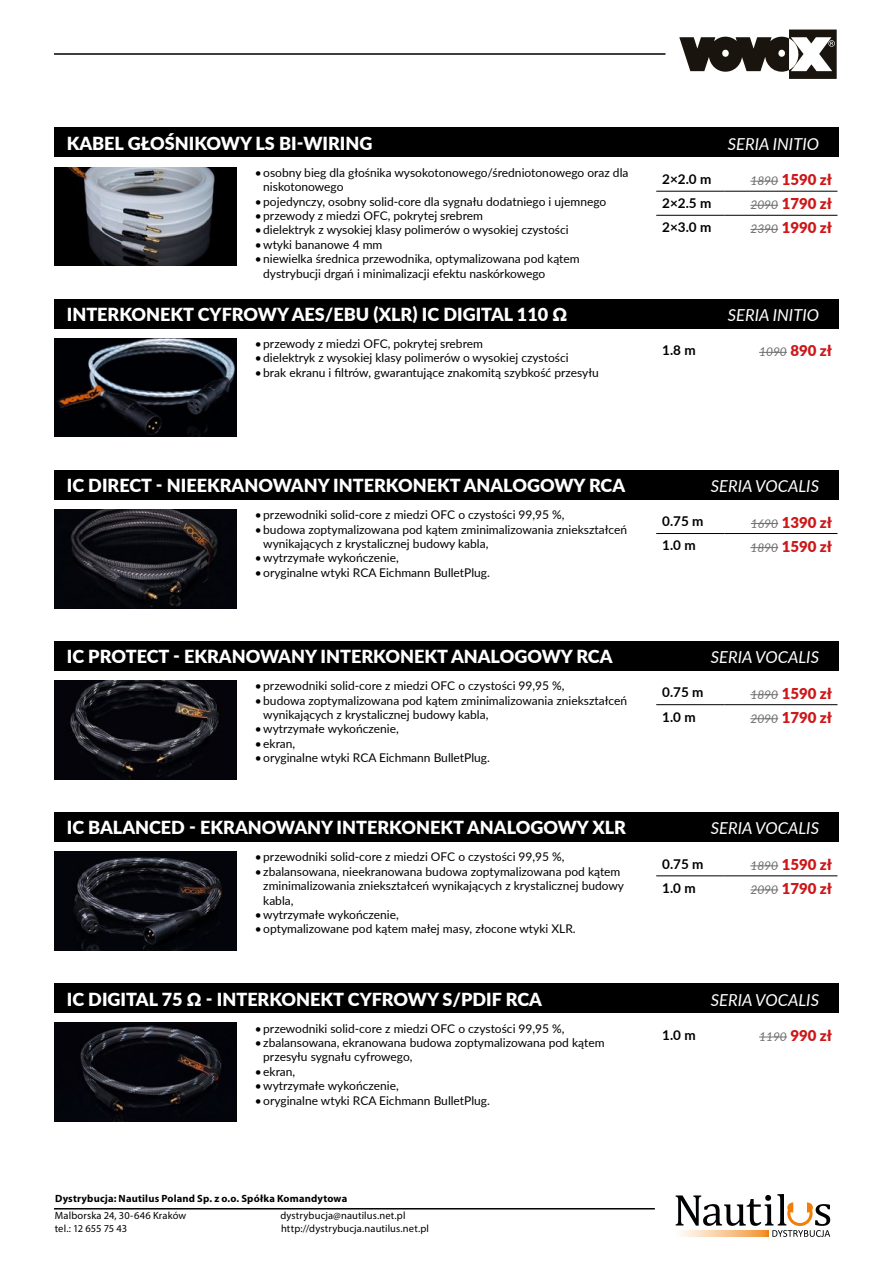
<style>
.page{position:relative;width:893px;height:1263px;background:#fff}
.page>*{position:absolute;margin:0;border:0;box-sizing:border-box;transform-origin:0 0}
.t1{font:900 18px "Lato";color:#fff}
.t2{font:italic 16.5px "Lato";color:#fff}
.t3{font:900 15px "Lato";color:#cd1719}
.t4{font:700 13.5px "Lato";color:#000}
.t5{font:12px/14.4px "Lato";color:#000}
.t6{font:10.5px/12.6px "Myriad Pro";letter-spacing:.01em;color:#000}
.t7{font:700 10.5px "Myriad Pro";letter-spacing:.02em;color:#000}
.s1{font-weight:400;font-style:italic;font-size:12px;color:#706f6f}
</style>
<div class="page">
<svg style="left:676px;top:1194px;width:154px;height:43px"></svg>
<svg style="left:676px;top:1230px;width:92px;height:6px"></svg>
<hr style="left:54px;top:1208px;width:601px;height:1px;background:#000">
<hr style="left:54px;top:53px;width:611px;height:2px;background:#000">
<svg style="left:679px;top:30px;width:158px;height:49px"></svg>
<div style="left:54px;top:128px;width:785px;height:29px;background:#000"></div>
<img style="left:54px;top:167px;width:183px;height:99px">
<hr style="left:656px;top:191px;width:68px;height:1px;background:#000">
<hr style="left:724px;top:191px;width:113px;height:1px;background:#000">
<hr style="left:656px;top:215px;width:68px;height:1px;background:#000">
<hr style="left:724px;top:215px;width:113px;height:1px;background:#000">
<svg style="left:750px;top:181px;width:28px;height:1px"></svg>
<svg style="left:750px;top:205px;width:28px;height:1px"></svg>
<svg style="left:750px;top:229px;width:28px;height:1px"></svg>
<div style="left:54px;top:299px;width:785px;height:29px;background:#000"></div>
<div style="left:54px;top:983px;width:785px;height:30px;background:#000"></div>
<img style="left:54px;top:338px;width:183px;height:99px">
<img style="left:54px;top:1023px;width:183px;height:98px">
<svg style="left:759px;top:352px;width:28px;height:1px"></svg>
<svg style="left:759px;top:1037px;width:28px;height:1px"></svg>
<div style="left:54px;top:470px;width:785px;height:30px;background:#000"></div>
<div style="left:54px;top:641px;width:785px;height:30px;background:#000"></div>
<div style="left:54px;top:812px;width:785px;height:30px;background:#000"></div>
<img style="left:54px;top:509px;width:183px;height:99px">
<img style="left:54px;top:681px;width:183px;height:98px">
<img style="left:54px;top:852px;width:183px;height:98px">
<hr style="left:656px;top:533px;width:68px;height:1px;background:#000">
<hr style="left:724px;top:533px;width:113px;height:1px;background:#000">
<svg style="left:751px;top:523px;width:27px;height:1px"></svg>
<svg style="left:750px;top:547px;width:28px;height:1px"></svg>
<hr style="left:656px;top:704px;width:68px;height:1px;background:#000">
<hr style="left:724px;top:704px;width:113px;height:1px;background:#000">
<svg style="left:750px;top:694px;width:28px;height:1px"></svg>
<svg style="left:750px;top:718px;width:28px;height:1px"></svg>
<hr style="left:656px;top:875px;width:68px;height:1px;background:#000">
<hr style="left:724px;top:875px;width:113px;height:1px;background:#000">
<svg style="left:750px;top:865px;width:28px;height:1px"></svg>
<svg style="left:750px;top:890px;width:28px;height:1px"></svg>
<h1 class="t1" style="left:67px;top:130px;width:307px">KABEL GŁOŚNIKOWY LS BI-WIRING</h1>
<h2 class="t2" style="left:728px;top:132px;width:93px">SERIA INITIO</h2>
<p class="t5" style="left:263px;top:165px;width:367px;text-indent:-9px">•osobny bieg dla głośnika wysokotonowego/średniotonowego oraz dla niskotonowego</p>
<p class="t5" style="left:255px;top:193px;width:353px">•pojedynczy, osobny solid-core dla sygnału dodatniego i ujemnego</p>
<p class="t5" style="left:255px;top:208px;width:230px">•przewody z miedzi OFC, pokrytej srebrem</p>
<p class="t5" style="left:255px;top:222px;width:315px">•dielektryk z wysokiej klasy polimerów o wysokiej czystości</p>
<p class="t5" style="left:255px;top:237px;width:129px">•wtyki bananowe 4 mm</p>
<p class="t5" style="left:263px;top:251px;width:318px;text-indent:-9px">•niewielka średnica przewodnika, optymalizowana pod kątem dystrybucji drgań i minimalizacji efektu naskórkowego</p>
<p class="t4" style="left:662px;top:169px;width:51px">2×2.0 m</p>
<p class="t3" style="left:750px;top:168px;width:83px"><span class="s1">1890</span> 1590 zł</p>
<p class="t4" style="left:662px;top:193px;width:51px">2×2.5 m</p>
<p class="t3" style="left:750px;top:192px;width:83px"><span class="s1">2090</span> 1790 zł</p>
<p class="t4" style="left:662px;top:217px;width:51px">2×3.0 m</p>
<p class="t3" style="left:750px;top:217px;width:83px"><span class="s1">2390</span> 1990 zł</p>
<h1 class="t1" style="left:67px;top:301px;width:502px">INTERKONEKT CYFROWY AES/EBU (XLR) IC DIGITAL 110 Ω</h1>
<h2 class="t2" style="left:728px;top:303px;width:93px">SERIA INITIO</h2>
<p class="t5" style="left:255px;top:336px;width:230px">•przewody z miedzi OFC, pokrytej srebrem</p>
<p class="t5" style="left:255px;top:350px;width:315px">•dielektryk z wysokiej klasy polimerów o wysokiej czystości</p>
<p class="t5" style="left:255px;top:365px;width:345px">•brak ekranu i filtrów, gwarantujące znakomitą szybkość przesyłu</p>
<p class="t4" style="left:662px;top:340px;width:35px">1.8 m</p>
<p class="t3" style="left:759px;top:340px;width:75px"><span class="s1">1090</span> 890 zł</p>
<h1 class="t1" style="left:67px;top:472px;width:560px">IC DIRECT - NIEEKRANOWANY INTERKONEKT ANALOGOWY RCA</h1>
<h2 class="t2" style="left:711px;top:474px;width:110px">SERIA VOCALIS</h2>
<p class="t5" style="left:255px;top:507px;width:311px">•przewodniki solid-core z miedzi OFC o czystości 99,95 %,</p>
<p class="t5" style="left:263px;top:521px;width:365px;text-indent:-9px">•budowa zoptymalizowana pod kątem zminimalizowania zniekształceń wynikających z krystalicznej budowy kabla,</p>
<p class="t5" style="left:255px;top:550px;width:145px">•wytrzymałe wykończenie,</p>
<p class="t5" style="left:255px;top:565px;width:237px">•oryginalne wtyki RCA Eichmann BulletPlug.</p>
<p class="t4" style="left:662px;top:511px;width:43px">0.75 m</p>
<p class="t3" style="left:751px;top:511px;width:83px"><span class="s1">1690</span> 1390 zł</p>
<p class="t4" style="left:662px;top:535px;width:35px">1.0 m</p>
<p class="t3" style="left:750px;top:535px;width:83px"><span class="s1">1890</span> 1590 zł</p>
<h1 class="t1" style="left:67px;top:643px;width:547px">IC PROTECT - EKRANOWANY INTERKONEKT ANALOGOWY RCA</h1>
<h2 class="t2" style="left:711px;top:645px;width:110px">SERIA VOCALIS</h2>
<p class="t5" style="left:255px;top:678px;width:311px">•przewodniki solid-core z miedzi OFC o czystości 99,95 %,</p>
<p class="t5" style="left:263px;top:693px;width:365px;text-indent:-9px">•budowa zoptymalizowana pod kątem zminimalizowania zniekształceń wynikających z krystalicznej budowy kabla,</p>
<p class="t5" style="left:255px;top:721px;width:145px">•wytrzymałe wykończenie,</p>
<p class="t5" style="left:255px;top:736px;width:42px">•ekran,</p>
<p class="t5" style="left:255px;top:750px;width:237px">•oryginalne wtyki RCA Eichmann BulletPlug.</p>
<p class="t4" style="left:662px;top:683px;width:43px">0.75 m</p>
<p class="t3" style="left:750px;top:682px;width:83px"><span class="s1">1890</span> 1590 zł</p>
<p class="t4" style="left:662px;top:707px;width:35px">1.0 m</p>
<p class="t3" style="left:750px;top:706px;width:83px"><span class="s1">2090</span> 1790 zł</p>
<h1 class="t1" style="left:67px;top:814px;width:561px">IC BALANCED - EKRANOWANY INTERKONEKT ANALOGOWY XLR</h1>
<h2 class="t2" style="left:711px;top:816px;width:110px">SERIA VOCALIS</h2>
<p class="t5" style="left:255px;top:849px;width:311px">•przewodniki solid-core z miedzi OFC o czystości 99,95 %,</p>
<p class="t5" style="left:263px;top:864px;width:362px;text-indent:-9px">•zbalansowana, nieekranowana budowa zoptymalizowana pod kątem zminimalizowania zniekształceń wynikających z krystalicznej budowy kabla,</p>
<p class="t5" style="left:255px;top:907px;width:145px">•wytrzymałe wykończenie,</p>
<p class="t5" style="left:255px;top:921px;width:323px">•optymalizowane pod kątem małej masy, złocone wtyki XLR.</p>
<p class="t4" style="left:662px;top:854px;width:43px">0.75 m</p>
<p class="t3" style="left:750px;top:853px;width:83px"><span class="s1">1890</span> 1590 zł</p>
<p class="t4" style="left:662px;top:878px;width:35px">1.0 m</p>
<p class="t3" style="left:750px;top:877px;width:83px"><span class="s1">2090</span> 1790 zł</p>
<h1 class="t1" style="left:67px;top:985px;width:477px">IC DIGITAL 75 Ω - INTERKONEKT CYFROWY S/PDIF RCA</h1>
<h2 class="t2" style="left:711px;top:988px;width:110px">SERIA VOCALIS</h2>
<p class="t5" style="left:255px;top:1020px;width:311px">•przewodniki solid-core z miedzi OFC o czystości 99,95 %,</p>
<p class="t5" style="left:263px;top:1035px;width:343px;text-indent:-9px">•zbalansowana, ekranowana budowa zoptymalizowana pod kątem przesyłu sygnału cyfrowego,</p>
<p class="t5" style="left:255px;top:1064px;width:42px">•ekran,</p>
<p class="t5" style="left:255px;top:1078px;width:145px">•wytrzymałe wykończenie,</p>
<p class="t5" style="left:255px;top:1092px;width:237px">•oryginalne wtyki RCA Eichmann BulletPlug.</p>
<p class="t7" style="left:55px;top:1192px;width:294px">Dystrybucja: Nautilus Poland Sp. z o.o. Spółka Komandytowa</p>
<p class="t6" style="left:55px;top:1209px;width:133px">Malborska 24, 30-646 Kraków tel.: 12 655 75 43</p>
<p class="t6" style="left:280px;top:1209px;width:150px">dystrybucja@nautilus.net.pl http://dystrybucja.nautilus.net.pl</p>
<p class="t4" style="left:662px;top:1025px;width:35px">1.0 m</p>
<p class="t3" style="left:759px;top:1024px;width:75px"><span class="s1">1190</span> 990 zł</p>
</div>
